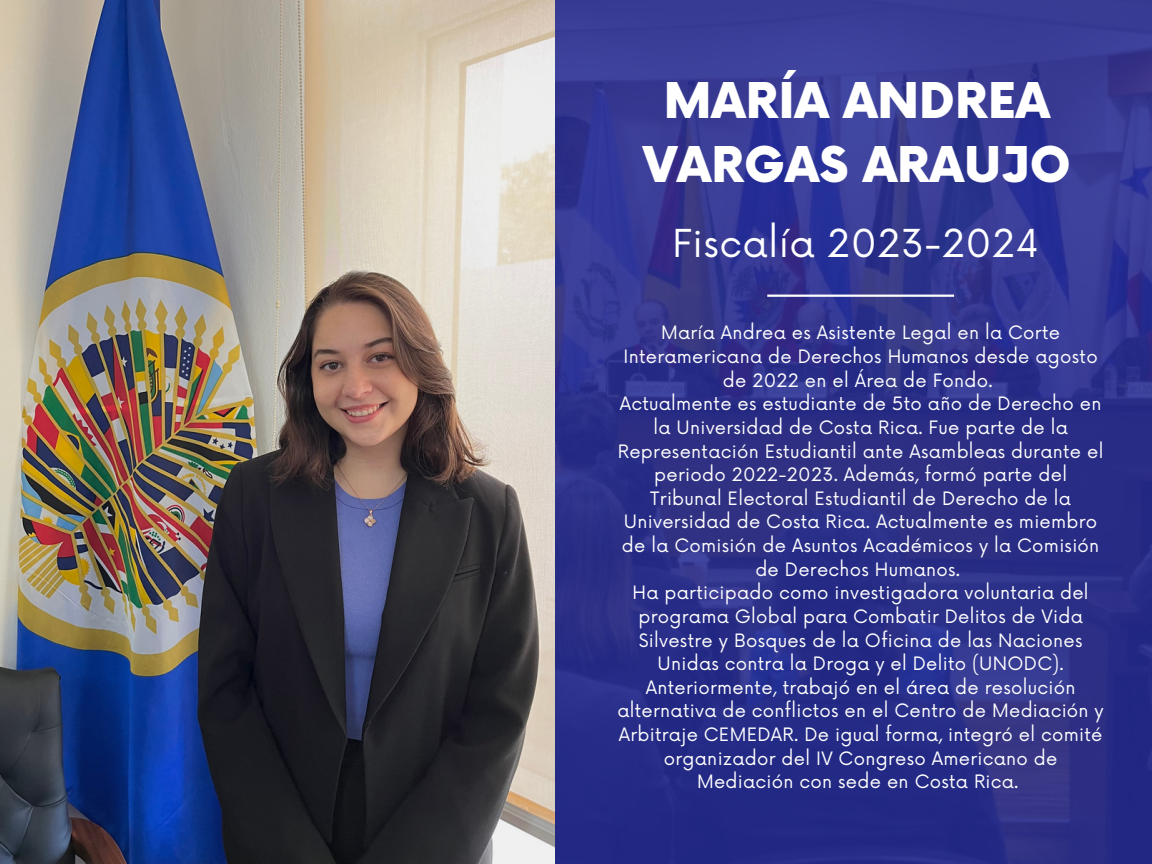
<style>
.page{position:relative;width:1152px;height:864px;background:#fff}
.page>*{position:absolute;margin:0;border:0;box-sizing:border-box;transform-origin:0 0}
.t1{font:900 48px "Now";color:#fff}
.t2{font:37.5px "Now";letter-spacing:.015em;color:#fff}
.t3{font:18px/23.7px "Now";letter-spacing:.015em;color:#fff;text-align:center}
</style>
<div class="page">
<img style="left:555px;top:0;width:597px;height:864px">
<hr style="left:767px;top:295px;width:187px;height:2px;background:#fff">
<img style="left:0;top:0;width:555px;height:864px">
<p class="t1" style="left:664px;top:75px;width:388px">MARÍA ANDREA</p>
<p class="t1" style="left:643px;top:139px;width:429px">VARGAS ARAUJO</p>
<p class="t2" style="left:672px;top:223px;width:369px">Fiscalía 2023-2024</p>
<p class="t3" style="left:624px;top:322px;width:476px">María Andrea es Asistente Legal en la Corte<br>Interamericana de Derechos Humanos desde agosto de 2022 en el Área de Fondo.</p>
<p class="t3" style="left:618px;top:393px;width:487px">Actualmente es estudiante de 5to año de Derecho en la Universidad de Costa Rica. Fue parte de la Representación Estudiantil ante Asambleas durante el periodo 2022-2023. Además, formó parte del Tribunal Electoral Estudiantil de Derecho de la Universidad de Costa Rica. Actualmente es miembro de la Comisión de Asuntos Académicos y la Comisión de Derechos Humanos.</p>
<p class="t3" style="left:617px;top:582px;width:488px">Ha participado como investigadora voluntaria del programa Global para Combatir Delitos de Vida Silvestre y Bosques de la Oficina de las Naciones Unidas contra la Droga y el Delito (UNODC).<br>Anteriormente, trabajó en el área de resolución alternativa de conflictos en el Centro de Mediación y Arbitraje CEMEDAR. De igual forma, integró el comité organizador del IV Congreso Americano de Mediación con sede en Costa Rica.</p>
</div>
